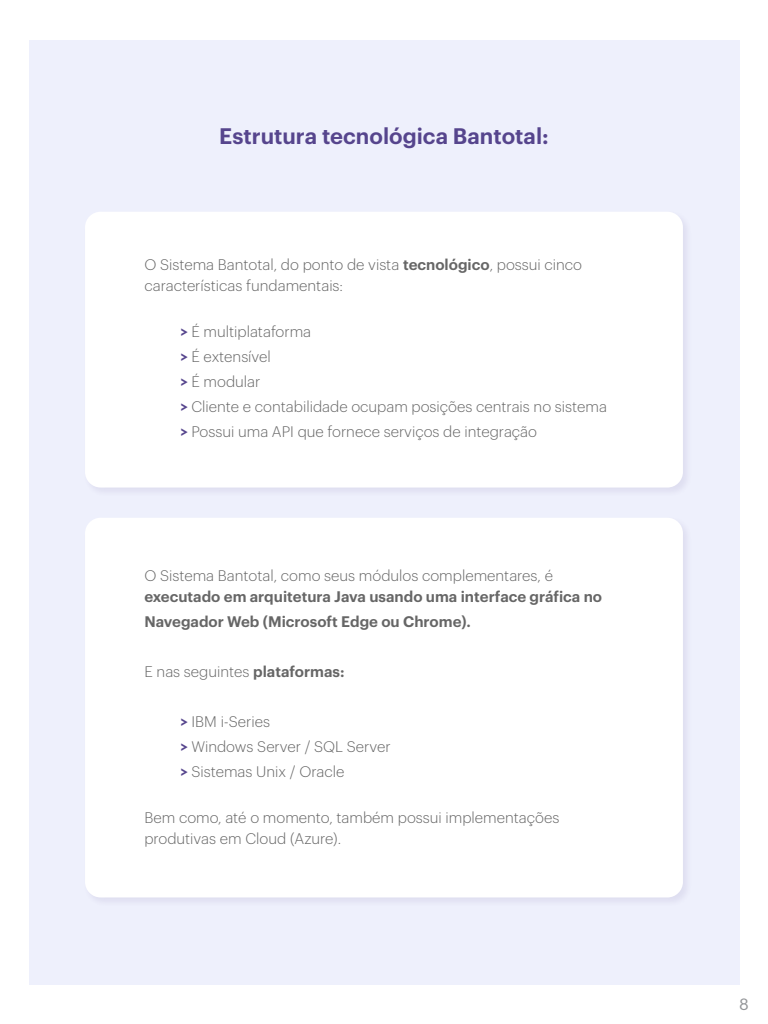
<style>
.page{position:relative;width:768px;height:1024px;background:#fff}
.page>*{position:absolute;margin:0;border:0;box-sizing:border-box;transform-origin:0 0}
.t1{font:600 22px "Graphik";color:#56458d}
.t2{font:16px "Graphik";color:#939598}
.t3{font:300 15px/25px "Graphik";color:#666}
.t4{font:600 15px/25px "Graphik";color:#666}
.s1{font-weight:600}
.s2{font-weight:600;color:#56458d}
</style>
<div class="page">
<div style="left:29px;top:40px;width:710px;height:944px;background:#eef0fc"></div>
<div style="left:84px;top:210px;width:609px;height:287px;background:#e7e8f7"></div>
<div style="left:85px;top:212px;width:598px;height:276px;background:#fff;border-radius:16px"></div>
<div style="left:84px;top:516px;width:609px;height:391px;background:#e9eaf7"></div>
<div style="left:85px;top:518px;width:598px;height:379px;background:#fff;border-radius:16px"></div>
<h1 class="t1" style="left:219px;top:119px;width:331px">Estrutura tecnológica Bantotal:</h1>
<p class="t3" style="left:144px;top:253px;width:439px;line-height:21px">O Sistema Bantotal, do ponto de vista <span class="s1">tecnológico</span>, possui cinco características fundamentais:</p>
<p class="t3" style="left:180px;top:318px;width:428px"><span class="s2">&gt;</span> É multiplataforma<br><span class="s2">&gt;</span> É extensível<br><span class="s2">&gt;</span> É modular<br><span class="s2">&gt;</span> Cliente e contabilidade ocupam posições centrais no sistema <span class="s2">&gt;</span> Possui uma API que fornece serviços de integração</p>
<p class="t3" style="left:144px;top:562px;width:410px">O Sistema Bantotal, como seus módulos complementares, é</p>
<p class="t4" style="left:144px;top:583px;width:459px">executado em arquitetura Java usando uma interface gráfica no<br>Navegador Web (Microsoft Edge ou Chrome).</p>
<p class="t3" style="left:144px;top:658px;width:202px">E nas seguintes <span class="s1">plataformas:</span></p>
<p class="t3" style="left:180px;top:708px;width:212px"><span class="s2">&gt;</span> IBM i-Series<br><span class="s2">&gt;</span> Windows Server / SQL Server <span class="s2">&gt;</span> Sistemas Unix / Oracle</p>
<p class="t3" style="left:144px;top:806px;width:417px;line-height:21px">Bem como, até o momento, também possui implementações produtivas em Cloud (Azure).</p>
<p class="t2" style="left:739px;top:993px;width:11px">8</p>
</div>
